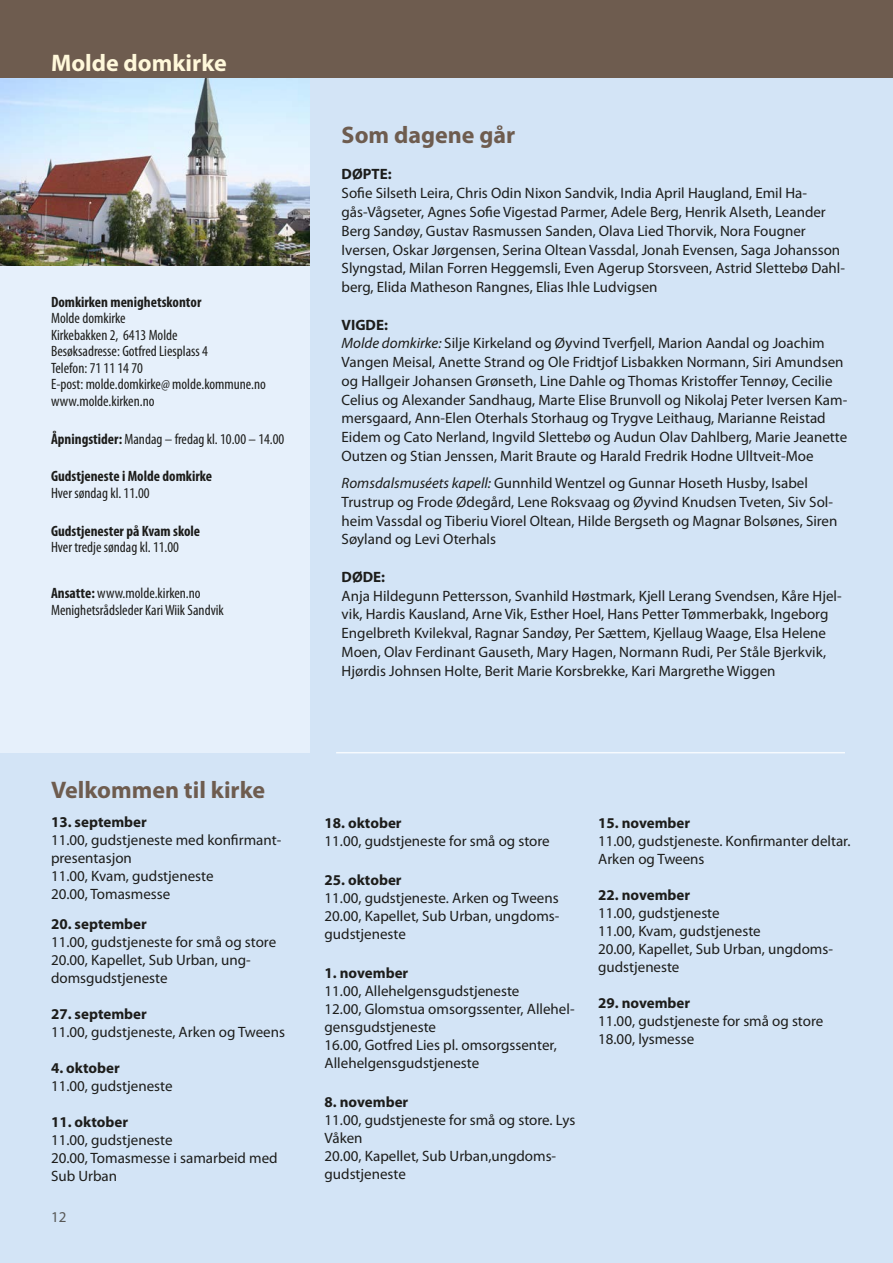
<style>
.page{position:relative;width:893px;height:1263px;background:#fff}
.page>*{position:absolute;margin:0;border:0;box-sizing:border-box;transform-origin:0 0}
.t1{font:700 24px "Myriad Pro";color:#6e5c4f}
.t2{font:700 24px "Myriad Pro";color:#fff8da}
.t3{font:15px/18px "Myriad Pro";color:#1d1d1b}
.t4{font:condensed 15px/16.5px "Myriad Pro";color:#1d1d1b}
.t5{font:700 15px "Myriad Pro";color:#1d1d1b}
.t6{font:700 condensed 15px "Myriad Pro";color:#1d1d1b}
.t7{font:15px "Myriad Pro";color:#575756}
.s1{font-weight:700}
.s2{font-style:italic}
</style>
<div class="page">
<div style="left:0;top:78px;width:893px;height:1185px;background:#d3e4f6"></div>
<div style="left:0;top:77px;width:309px;height:676px;background:#e6f0fb"></div>
<img style="left:0;top:78px;width:309px;height:188px">
<div style="left:0;top:0;width:893px;height:78px;background:#6e5c4f"></div>
<hr style="left:336px;top:752px;width:509px;height:1px;background:#f6fafe">
<h1 class="t2" style="left:51px;top:49px;width:177px">Molde domkirke</h1>
<p class="t6" style="left:51px;top:294px;width:152px">Domkirken menighetskontor</p>
<p class="t4" style="left:51px;top:310px;width:216px">Molde domkirke<br>Kirkebakken 2, 6413 Molde<br>Besøksadresse: Gotfred Liesplass 4<br>Telefon: 71 11 14 70<br>E-post: molde.domkirke@ molde.kommune.no www.molde.kirken.no</p>
<p class="t4" style="left:51px;top:431px;width:235px"><span class="s1">Åpningstider:</span> Mandag – fredag kl. 10.00 – 14.00</p>
<p class="t6" style="left:51px;top:468px;width:163px">Gudstjeneste i Molde domkirke</p>
<p class="t4" style="left:51px;top:485px;width:100px">Hver søndag kl. 11.00</p>
<p class="t6" style="left:51px;top:522px;width:151px">Gudstjenester på Kvam skole</p>
<p class="t4" style="left:51px;top:539px;width:129px">Hver tredje søndag kl. 11.00</p>
<p class="t4" style="left:51px;top:585px;width:174px"><span class="s1">Ansatte:</span> www.molde.kirken.no<br>Menighetsrådsleder Kari Wiik Sandvik</p>
<h1 class="t1" style="left:342px;top:121px;width:175px">Som dagene går</h1>
<p class="t5" style="left:342px;top:166px;width:52px">DØPTE:</p>
<p class="t3" style="left:342px;top:184px;width:505px;line-height:18.8px">Sofie Silseth Leira, Chris Odin Nixon Sandvik, India April Haugland, Emil Ha&shy;gås-Vågseter, Agnes Sofie Vigestad Parmer, Adele Berg, Henrik Alseth, Leander Berg Sandøy, Gustav Rasmussen Sanden, Olava Lied Thorvik, Nora Fougner Iversen, Oskar Jørgensen, Serina Oltean Vassdal, Jonah Evensen, Saga Johansson Slyngstad, Milan Forren Heggemsli, Even Agerup Storsveen, Astrid Slettebø Dahl&shy;berg, Elida Matheson Rangnes, Elias Ihle Ludvigsen</p>
<p class="t3" style="left:342px;top:315px;width:507px;line-height:18.8px"><span class="s1">VIGDE:<br></span><span class="s2">Molde domkirke:</span> Silje Kirkeland og Øyvind Tverfjell, Marion Aandal og Joachim Vangen Meisal, Anette Strand og Ole Fridtjof Lisbakken Normann, Siri Amundsen og Hallgeir Johansen Grønseth, Line Dahle og Thomas Kristoffer Tennøy, Cecilie Celius og Alexander Sandhaug, Marte Elise Brunvoll og Nikolaj Peter Iversen Kam&shy;mersgaard, Ann-Elen Oterhals Storhaug og Trygve Leithaug, Marianne Reistad Eidem og Cato Nerland, Ingvild Slettebø og Audun Olav Dahlberg, Marie Jeanette Outzen og Stian Jenssen, Marit Braute og Harald Fredrik Hodne Ulltveit-Moe</p>
<p class="t3" style="left:342px;top:474px;width:497px;line-height:18.8px"><span class="s2">Romsdalsmuséets kapell:</span> Gunnhild Wentzel og Gunnar Hoseth Husby, Isabel Trustrup og Frode Ødegård, Lene Roksvaag og Øyvind Knudsen Tveten, Siv Sol&shy;heim Vassdal og Tiberiu Viorel Oltean, Hilde Bergseth og Magnar Bolsønes, Siren Søyland og Levi Oterhals</p>
<p class="t5" style="left:342px;top:568px;width:45px">DØDE:</p>
<p class="t3" style="left:342px;top:586px;width:502px;line-height:18.8px">Anja Hildegunn Pettersson, Svanhild Høstmark, Kjell Lerang Svendsen, Kåre Hjel&shy;vik, Hardis Kausland, Arne Vik, Esther Hoel, Hans Petter Tømmerbakk, Ingeborg Engelbreth Kvilekval, Ragnar Sandøy, Per Sættem, Kjellaug Waage, Elsa Helene Moen, Olav Ferdinant Gauseth, Mary Hagen, Normann Rudi, Per Ståle Bjerkvik, Hjørdis Johnsen Holte, Berit Marie Korsbrekke, Kari Margrethe Wiggen</p>
<h1 class="t1" style="left:51px;top:777px;width:216px">Velkommen til kirke</h1>
<p class="t5" style="left:51px;top:813px;width:97px">13. september</p>
<p class="t3" style="left:51px;top:831px;width:232px">11.00, gudstjeneste med konfirmant&shy;presentasjon<br>11.00, Kvam, gudstjeneste<br>20.00, Tomasmesse</p>
<p class="t5" style="left:51px;top:915px;width:97px">20. september</p>
<p class="t3" style="left:51px;top:933px;width:227px">11.00, gudstjeneste for små og store<br>20.00, Kapellet, Sub Urban, ung&shy;domsgudstjeneste</p>
<p class="t5" style="left:51px;top:1005px;width:97px">27. september</p>
<p class="t3" style="left:51px;top:1023px;width:236px">11.00, gudstjeneste, Arken og Tweens</p>
<p class="t5" style="left:51px;top:1059px;width:70px">4. oktober</p>
<p class="t3" style="left:51px;top:1077px;width:123px">11.00, gudstjeneste</p>
<p class="t5" style="left:51px;top:1113px;width:79px">11. oktober</p>
<p class="t3" style="left:51px;top:1131px;width:228px">11.00, gudstjeneste<br>20.00, Tomasmesse i samarbeid med<br>Sub Urban</p>
<p class="t7" style="left:51px;top:1208px;width:17px">12</p>
<p class="t5" style="left:325px;top:814px;width:79px">18. oktober</p>
<p class="t3" style="left:325px;top:832px;width:227px">11.00, gudstjeneste for små og store</p>
<p class="t5" style="left:325px;top:871px;width:79px">25. oktober</p>
<p class="t3" style="left:325px;top:889px;width:236px;text-align:justify">11.00, gudstjeneste. Arken og Tweens 20.00, Kapellet, Sub Urban, ungdoms&shy;gudstjeneste</p>
<p class="t5" style="left:325px;top:964px;width:85px">1. november</p>
<p class="t3" style="left:325px;top:982px;width:252px">11.00, Allehelgensgudstjeneste<br>12.00, Glomstua omsorgssenter, Allehel&shy;gensgudstjeneste<br>16.00, Gotfred Lies pl. omsorgssenter,<br>Allehelgensgudstjeneste</p>
<p class="t5" style="left:325px;top:1093px;width:85px">8. november</p>
<p class="t3" style="left:325px;top:1111px;width:252px">11.00, gudstjeneste for små og store. Lys<br>Våken<br>20.00, Kapellet, Sub Urban,ungdoms&shy;gudstjeneste</p>
<p class="t5" style="left:598px;top:814px;width:94px">15. november</p>
<p class="t3" style="left:598px;top:832px;width:254px">11.00, gudstjeneste. Konfirmanter deltar.<br>Arken og Tweens</p>
<p class="t5" style="left:598px;top:886px;width:94px">22. november</p>
<p class="t3" style="left:598px;top:904px;width:236px">11.00, gudstjeneste<br>11.00, Kvam, gudstjeneste<br>20.00, Kapellet, Sub Urban, ungdoms&shy;gudstjeneste</p>
<p class="t5" style="left:598px;top:994px;width:94px">29. november</p>
<p class="t3" style="left:598px;top:1012px;width:227px">11.00, gudstjeneste for små og store<br>18.00, lysmesse</p>
</div>
